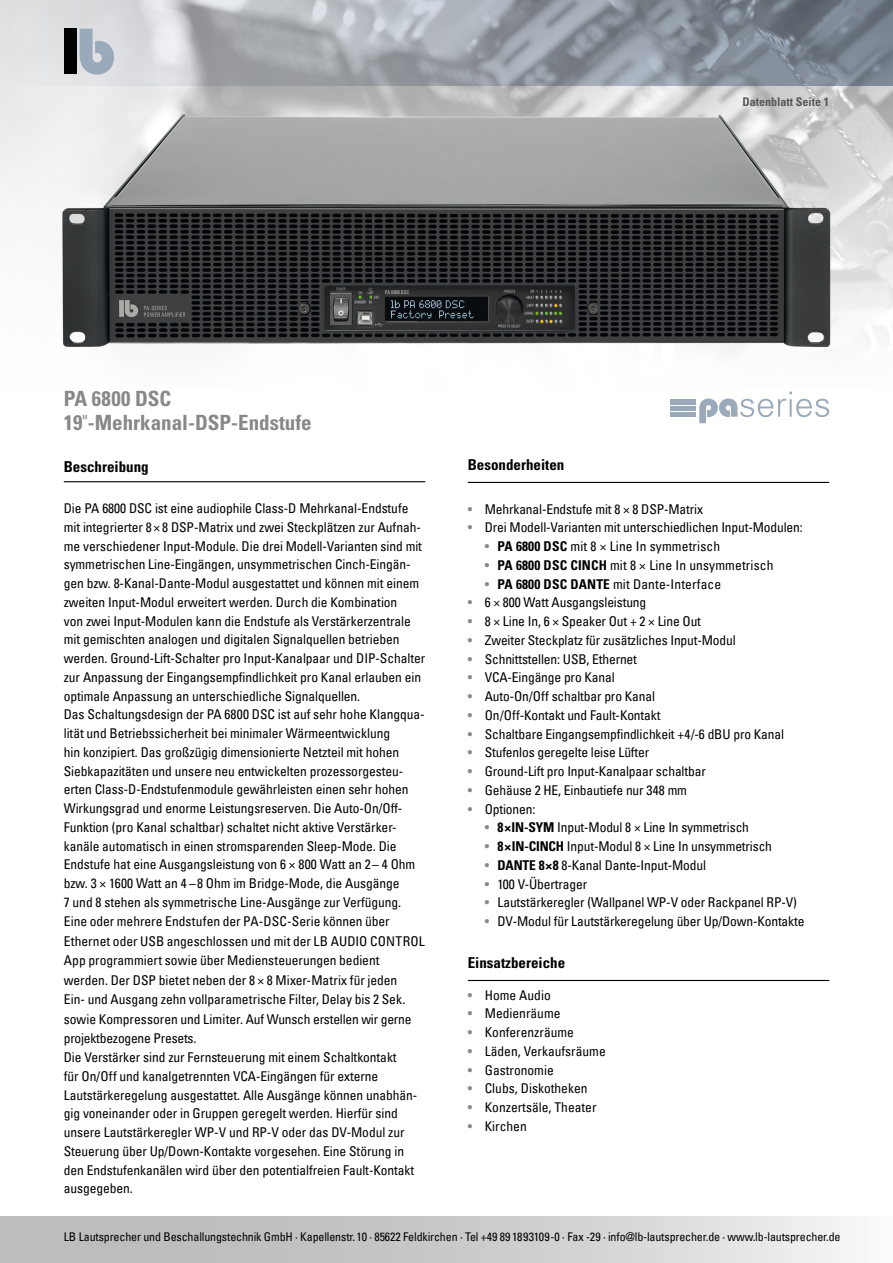
<style>
.page{position:relative;width:893px;height:1263px;background:#fff}
.page>*{position:absolute;margin:0;border:0;box-sizing:border-box;transform-origin:0 0}
.t1{font:700 condensed 21px/24px "Univers LT Std";color:#87888a}
.t2{font:700 condensed 15px "Univers LT Std";color:#000}
.t3{font:condensed 13.5px/18.9px "Univers Com 57";letter-spacing:-.005em;color:#000}
.t4{font:condensed 12px "Univers Com 57";letter-spacing:-.01em;color:#000}
.t5{font:700 condensed 12px "Univers LT Std";color:#58585a}
.s1{font-family:"Univers Com 57";font-weight:400}
.s2{color:#87888a}
.s3{font-family:"Univers LT Std";font-weight:700}
</style>
<div class="page">
<img style="left:0;top:85px;width:893px;height:267px">
<img style="left:0;top:0;width:893px;height:85px">
<div style="left:64px;top:29px;width:13px;height:45px;background:#000"></div>
<svg style="left:80px;top:29px;width:34px;height:46px;background:#b2bcc8"></svg>
<div style="left:0;top:1216px;width:893px;height:47px;background:linear-gradient(to right,#afb1b3,#edeeee)"></div>
<hr style="left:64px;top:481px;width:361px;height:1px;background:#000">
<hr style="left:468px;top:482px;width:361px;height:1px;background:#000">
<hr style="left:468px;top:980px;width:361px;height:1px;background:#000">
<img style="left:53px;top:111px;width:800px;height:238px">
<svg style="left:699px;top:392px;width:130px;height:31px"></svg>
<div style="left:670px;top:412px;width:26px;height:5px;background:#9baaba"></div>
<div style="left:670px;top:406px;width:26px;height:5px;background:#9baaba"></div>
<hr style="left:670px;top:402px;width:26px;height:3px;background:#9baaba">
<hr style="left:670px;top:399px;width:26px;height:2px;background:#9baaba">
<p class="t5" style="left:742px;top:95px;width:88px">Datenblatt Seite 1</p>
<h1 class="t1" style="left:64px;top:386px;width:249px">PA 6800 DSC<br>19<span class="s1">"</span>-Mehrkanal-DSP-Endstufe</h1>
<p class="t2" style="left:64px;top:458px;width:86px">Beschreibung</p>
<p class="t2" style="left:468px;top:456px;width:98px">Besonderheiten</p>
<p class="t3" style="left:468px;top:499px;width:237px"><span class="s2">•</span> Mehrkanal-Endstufe mit 8 × 8 DSP-Matrix</p>
<p class="t3" style="left:468px;top:518px;width:337px"><span class="s2">•</span> Drei Modell-Varianten mit unterschiedlichen Input-Modulen:</p>
<p class="t3" style="left:485px;top:537px;width:237px"><span class="s2">•</span> <span class="s3">PA 6800 DSC</span> mit 8 × Line In symmetrisch</p>
<p class="t3" style="left:485px;top:555px;width:290px"><span class="s2">•</span> <span class="s3">PA 6800 DSC CINCH</span> mit 8 × Line In unsymmetrisch</p>
<p class="t3" style="left:485px;top:574px;width:238px"><span class="s2">•</span> <span class="s3">PA 6800 DSC DANTE</span> mit Dante-Interface</p>
<p class="t3" style="left:468px;top:593px;width:180px"><span class="s2">•</span> 6 × 800 Watt Ausgangsleistung</p>
<p class="t3" style="left:468px;top:612px;width:235px"><span class="s2">•</span> 8 × Line In, 6 × Speaker Out + 2 × Line Out</p>
<p class="t3" style="left:468px;top:630px;width:270px"><span class="s2">•</span> Zweiter Steckplatz für zusätzliches Input-Modul</p>
<p class="t3" style="left:468px;top:649px;width:171px"><span class="s2">•</span> Schnittstellen: USB, Ethernet</p>
<p class="t3" style="left:468px;top:668px;width:148px"><span class="s2">•</span> VCA-Eingänge pro Kanal</p>
<p class="t3" style="left:468px;top:687px;width:189px"><span class="s2">•</span> Auto-On/Off schaltbar pro Kanal</p>
<p class="t3" style="left:468px;top:705px;width:194px"><span class="s2">•</span> On/Off-Kontakt und Fault-Kontakt</p>
<p class="t3" style="left:468px;top:724px;width:318px"><span class="s2">•</span> Schaltbare Eingangsempfindlichkeit +4/-6 dBU pro Kanal</p>
<p class="t3" style="left:468px;top:743px;width:183px"><span class="s2">•</span> Stufenlos geregelte leise Lüfter</p>
<p class="t3" style="left:468px;top:762px;width:240px"><span class="s2">•</span> Ground-Lift pro Input-Kanalpaar schaltbar</p>
<p class="t3" style="left:468px;top:780px;width:221px"><span class="s2">•</span> Gehäuse 2 HE, Einbautiefe nur 348 mm</p>
<p class="t3" style="left:468px;top:799px;width:69px"><span class="s2">•</span> Optionen:</p>
<p class="t3" style="left:485px;top:818px;width:266px"><span class="s2">•</span> <span class="s3">8×IN-SYM</span> Input-Modul 8 × Line In symmetrisch</p>
<p class="t3" style="left:485px;top:837px;width:289px"><span class="s2">•</span> <span class="s3">8×IN-CINCH</span> Input-Modul 8 × Line In unsymmetrisch</p>
<p class="t3" style="left:485px;top:855px;width:223px"><span class="s2">•</span> <span class="s3">DANTE 8×8</span> 8-Kanal Dante-Input-Modul</p>
<p class="t3" style="left:485px;top:874px;width:104px"><span class="s2">•</span> 100 V-Übertrager</p>
<p class="t3" style="left:485px;top:893px;width:314px"><span class="s2">•</span> Lautstärkeregler (Wallpanel WP-V oder Rackpanel RP-V)</p>
<p class="t3" style="left:485px;top:912px;width:321px"><span class="s2">•</span> DV-Modul für Lautstärkeregelung über Up/Down-Kontakte</p>
<p class="t2" style="left:468px;top:954px;width:99px">Einsatzbereiche</p>
<p class="t3" style="left:468px;top:985px;width:85px"><span class="s2">•</span> Home Audio</p>
<p class="t3" style="left:468px;top:1004px;width:94px"><span class="s2">•</span> Medienräume</p>
<p class="t3" style="left:468px;top:1023px;width:108px"><span class="s2">•</span> Konferenzräume</p>
<p class="t3" style="left:468px;top:1041px;width:139px"><span class="s2">•</span> Läden, Verkaufsräume</p>
<p class="t3" style="left:468px;top:1060px;width:87px"><span class="s2">•</span> Gastronomie</p>
<p class="t3" style="left:468px;top:1079px;width:121px"><span class="s2">•</span> Clubs, Diskotheken</p>
<p class="t3" style="left:468px;top:1098px;width:130px"><span class="s2">•</span> Konzertsäle, Theater</p>
<p class="t3" style="left:468px;top:1116px;width:61px"><span class="s2">•</span> Kirchen</p>
<p class="t3" style="left:64px;top:499px;width:363px">Die PA 6800 DSC ist eine audiophile Class-D Mehrkanal-Endstufe mit integrierter 8 × 8 DSP-Matrix und zwei Steckplätzen zur Aufnah&shy;me verschiedener Input-Module. Die drei Modell-Varianten sind mit symmetrischen Line-Eingängen, unsymmetrischen Cinch-Eingän&shy;gen bzw. 8-Kanal-Dante-Modul ausgestattet und können mit einem zweiten Input-Modul erweitert werden. Durch die Kombination<br>von zwei Input-Modulen kann die Endstufe als Verstärkerzentrale mit gemischten analogen und digitalen Signalquellen betrieben werden. Ground-Lift-Schalter pro Input-Kanalpaar und DIP-Schalter zur Anpassung der Eingangsempfindlichkeit pro Kanal erlauben ein optimale Anpassung an unterschiedliche Signalquellen.<br>Das Schaltungsdesign der PA 6800 DSC ist auf sehr hohe Klangqua&shy;lität und Betriebssicherheit bei minimaler Wärmeentwicklung<br>hin konzipiert. Das großzügig dimensionierte Netzteil mit hohen Siebkapazitäten und unsere neu entwickelten prozessorgesteu&shy;erten Class-D-Endstufenmodule gewährleisten einen sehr hohen Wirkungsgrad und enorme Leistungsreserven. Die Auto-On/Off-Funktion (pro Kanal schaltbar) schaltet nicht aktive Verstärker&shy;kanäle automatisch in einen stromsparenden Sleep-Mode. Die Endstufe hat eine Ausgangsleistung von 6 × 800 Watt an 2 – 4 Ohm bzw. 3 × 1600 Watt an 4 –8 Ohm im Bridge-Mode, die Ausgänge<br>7 und 8 stehen als symmetrische Line-Ausgänge zur Verfügung.<br>Eine oder mehrere Endstufen der PA-DSC-Serie können über Ethernet oder USB angeschlossen und mit der LB AUDIO CONTROL App programmiert sowie über Mediensteuerungen bedient werden. Der DSP bietet neben der 8 × 8 Mixer-Matrix für jeden<br>Ein- und Ausgang zehn vollparametrische Filter, Delay bis 2 Sek. sowie Kompressoren und Limiter. Auf Wunsch erstellen wir gerne projektbezogene Presets.<br>Die Verstärker sind zur Fernsteuerung mit einem Schaltkontakt<br>für On/Off und kanalgetrennten VCA-Eingängen für externe Lautstärkeregelung ausgestattet. Alle Ausgänge können unabhän&shy;gig voneinander oder in Gruppen geregelt werden. Hierfür sind unsere Lautstärkeregler WP-V und RP-V oder das DV-Modul zur Steuerung über Up/Down-Kontakte vorgesehen. Eine Störung in den Endstufenkanälen wird über den potentialfreien Fault-Kontakt ausgegeben.</p>
<p class="t4" style="left:64px;top:1229px;width:778px">LB Lautsprecher und Beschallungstechnik GmbH · Kapellenstr. 10 · 85622 Feldkirchen · Tel +49 89 1893109-0 · Fax -29 · info@lb-lautsprecher.de · www.lb-lautsprecher.de</p>
</div>
